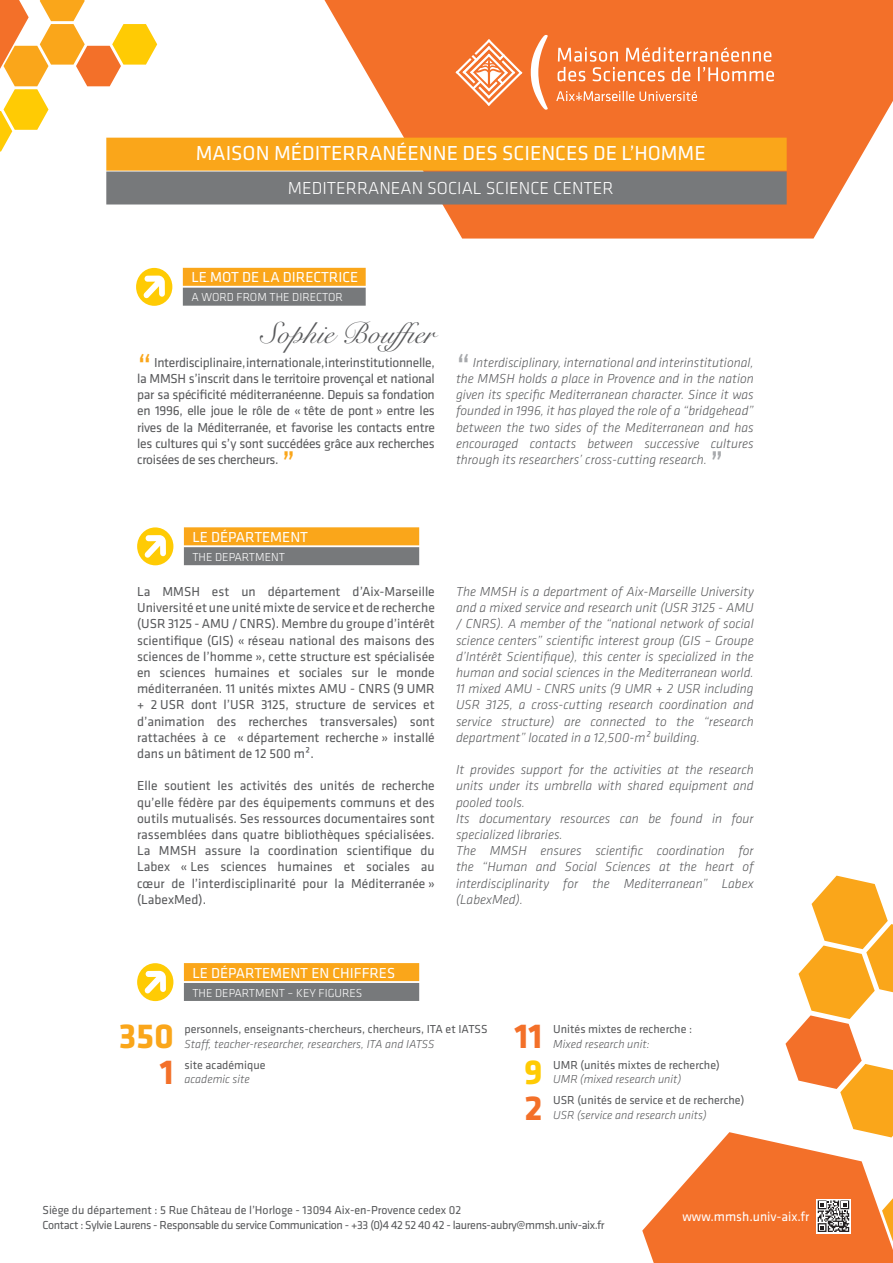
<style>
.page{position:relative;width:893px;height:1263px;background:#fff}
.page>*{position:absolute;margin:0;border:0;box-sizing:border-box;transform-origin:0 0}
.t1{font:700 36px "Klavika Basic";color:#f37029}
.t2{font:36px "Klavika Basic";color:#faa61a}
.t3{font:36px "Klavika Basic";color:#a7a9ac}
.t4{font:700 36px "Klavika Basic";color:#faa61a}
.t5{font:700 36px "Klavika Basic";color:#ffcb04}
.t6{font:30px "Snell Roundhand LT Std Scr";color:#58595b}
.t7{font:21px "Klavika Basic";color:#fff}
.t8{font:300 18px "Klavika Basic";color:#fff}
.t9{font:15px "Klavika Basic";color:#fff}
.t10{font:13.5px/16.2px "Klavika Basic";color:#58595b;text-align:justify}
.t11{font:italic 300 13.5px/16.2px "Klavika Basic";color:#58595b;text-align:justify}
.t12{font:13.5px "Klavika Basic";color:#fff}
.t13{font:12px/14.4px "Klavika Basic";letter-spacing:-.03em;color:#58595b}
.t14{font:12px "Klavika Basic";color:#58595b}
.t15{font:italic 300 12px "Klavika Basic";color:#58595b}
.t16{font:300 12px "Klavika Basic";color:#fff}
</style>
<div class="page">
<svg style="left:0;top:0;width:157px;height:152px"></svg>
<svg style="left:324px;top:0;width:569px;height:239px;fill:#f37029"></svg>
<div style="left:106px;top:138px;width:681px;height:33px;background:#faa61a"></div>
<div style="left:106px;top:171px;width:681px;height:33px;background:#77797b"></div>
<svg style="left:531px;top:35px;width:17px;height:75px"></svg>
<svg style="left:556px;top:91px;width:141px;height:10px"></svg>
<svg style="left:558px;top:47px;width:216px;height:34px"></svg>
<svg style="left:456px;top:39px;width:66px;height:67px"></svg>
<svg style="left:642px;top:876px;width:251px;height:387px"></svg>
<svg style="left:137px;top:527px;width:36px;height:38px"></svg>
<div style="left:184px;top:527px;width:235px;height:18px;background:#faa61a"></div>
<div style="left:184px;top:547px;width:235px;height:18px;background:#77797b"></div>
<svg style="left:137px;top:963px;width:36px;height:38px"></svg>
<div style="left:184px;top:963px;width:235px;height:18px;background:#faa61a"></div>
<div style="left:184px;top:983px;width:235px;height:18px;background:#77797b"></div>
<svg style="left:136px;top:268px;width:36px;height:38px"></svg>
<div style="left:183px;top:268px;width:183px;height:18px;background:#faa61a"></div>
<div style="left:183px;top:288px;width:183px;height:18px;background:#77797b"></div>
<h3 class="t7" style="left:196px;top:139px;width:511px">MAISON MÉDITERRANÉENNE DES SCIENCES DE L’HOMME</h3>
<h3 class="t8" style="left:288px;top:177px;width:327px">MEDITERRANEAN SOCIAL SCIENCE CENTER</h3>
<p class="t9" style="left:191px;top:268px;width:168px">LE MOT DE LA DIRECTRICE</p>
<p class="t16" style="left:191px;top:290px;width:153px">A WORD FROM THE DIRECTOR</p>
<h2 class="t6" style="left:261px;top:316px;width:177px">Sophie Bouffier</h2>
<h1 class="t2" style="left:137px;top:343px;width:16px">‘‘</h1>
<p class="t10" style="left:137px;top:354px;width:299px;text-indent:17px">Interdisciplinaire, internationale, interinstitutionnelle, la MMSH s’inscrit dans le territoire provençal et national par sa spécificité méditerranéenne. Depuis sa fondation en 1996, elle joue le rôle de « tête de pont » entre les rives de la Méditerranée, et favorise les contacts entre les cultures qui s’y sont succédées grâce aux recherches croisées de ses chercheurs.</p>
<h1 class="t2" style="left:281px;top:441px;width:15px">’’</h1>
<h1 class="t3" style="left:456px;top:343px;width:16px">‘‘</h1>
<p class="t11" style="left:456px;top:354px;width:299px;text-indent:17px">Interdisciplinary, international and interinstitutional, the MMSH holds a place in Provence and in the nation given its specific Mediterranean character. Since it was founded in 1996, it has played the role of a “bridgehead” between the two sides of the Mediterranean and has encouraged contacts between successive cultures through its researchers’ cross-cutting research.</p>
<h1 class="t3" style="left:710px;top:441px;width:15px">’’</h1>
<p class="t9" style="left:192px;top:527px;width:117px">LE DÉPARTEMENT</p>
<p class="t16" style="left:192px;top:550px;width:94px">THE DEPARTMENT</p>
<p class="t10" style="left:137px;top:583px;width:299px">La MMSH est un département d’Aix-Marseille Université et une unité mixte de service et de recherche (USR 3125 - AMU / CNRS). Membre du groupe d’intérêt scientifique (GIS) « réseau national des maisons des sciences de l’homme », cette structure est spécialisée en sciences humaines et sociales sur le monde méditerranéen. 11 unités mixtes AMU - CNRS (9 UMR + 2 USR dont l’USR 3125, structure de services et d’animation des recherches transversales) sont rattachées à ce « département recherche » installé dans un bâtiment de 12 500 m².</p>
<p class="t10" style="left:137px;top:777px;width:299px">Elle soutient les activités des unités de recherche qu’elle fédère par des équipements communs et des outils mutualisés. Ses ressources documentaires sont rassemblées dans quatre bibliothèques spécialisées.<br>La MMSH assure la coordination scientifique du Labex « Les sciences humaines et sociales au cœur de l’interdisciplinarité pour la Méditerranée » (LabexMed).</p>
<p class="t11" style="left:456px;top:583px;width:299px">The MMSH is a department of Aix-Marseille University and a mixed service and research unit (USR 3125 - AMU / CNRS). A member of the “national network of social science centers” scientific interest group (GIS – Groupe d’Intérêt Scientifique), this center is specialized in the human and social sciences in the Mediterranean world.<br>11 mixed AMU - CNRS units (9 UMR + 2 USR including USR 3125, a cross-cutting research coordination and service structure) are connected to the “research department” located in a 12,500-m² building.</p>
<p class="t11" style="left:456px;top:761px;width:299px;text-align:left">It provides support for the activities at the research units under its umbrella with shared equipment and pooled tools.<br>Its documentary resources can be found in four specialized libraries.<br>The MMSH ensures scientific coordination for the “Human and Social Sciences at the heart of interdisciplinarity for the Mediterranean” Labex (LabexMed).</p>
<p class="t9" style="left:192px;top:963px;width:204px">LE DÉPARTEMENT EN CHIFFRES</p>
<p class="t16" style="left:192px;top:985px;width:171px">THE DEPARTMENT – KEY FIGURES</p>
<h1 class="t4" style="left:119px;top:1010px;width:57px">350</h1>
<h1 class="t1" style="left:160px;top:1046px;width:16px">1</h1>
<p class="t14" style="left:185px;top:1022px;width:304px">personnels, enseignants-chercheurs, chercheurs, ITA et IATSS</p>
<p class="t15" style="left:185px;top:1036px;width:252px">Staff, teacher-researcher, researchers, ITA and IATSS</p>
<p class="t14" style="left:185px;top:1057px;width:83px">site académique</p>
<p class="t15" style="left:185px;top:1072px;width:67px">academic site</p>
<h1 class="t1" style="left:515px;top:1010px;width:30px">11</h1>
<h1 class="t5" style="left:524px;top:1046px;width:20px">9</h1>
<h1 class="t1" style="left:524px;top:1082px;width:20px">2</h1>
<p class="t14" style="left:553px;top:1022px;width:140px">Unités mixtes de recherche :</p>
<p class="t15" style="left:553px;top:1036px;width:98px">Mixed research unit:</p>
<p class="t14" style="left:553px;top:1057px;width:168px">UMR (unités mixtes de recherche)</p>
<p class="t15" style="left:553px;top:1072px;width:130px">UMR (mixed research unit)</p>
<p class="t14" style="left:553px;top:1092px;width:193px">USR (unités de service et de recherche)</p>
<p class="t15" style="left:553px;top:1107px;width:155px">USR (service and research units)</p>
<p class="t13" style="left:43px;top:1203px;width:564px">Siège du département : 5 Rue Château de l’Horloge - 13094 Aix-en-Provence cedex 02<br>Contact : Sylvie Laurens - Responsable du service Communication - +33 (0)4 42 52 40 42 - laurens-aubry@mmsh.univ-aix.fr</p>
<p class="t12" style="left:682px;top:1208px;width:128px">www.mmsh.univ-aix.fr</p>
</div>
